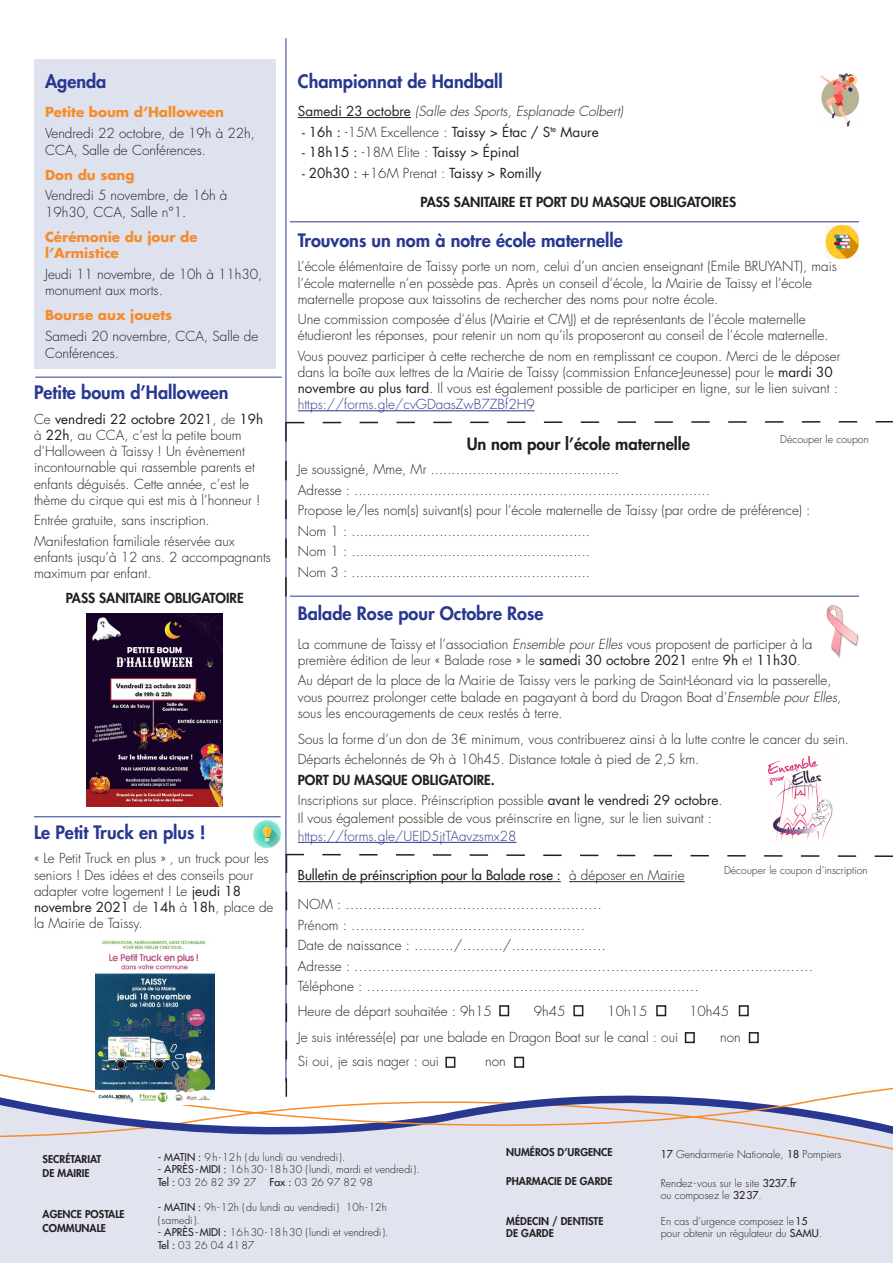
<style>
.page{position:relative;width:893px;height:1263px;background:#fff}
.page>*{position:absolute;margin:0;border:0;box-sizing:border-box;transform-origin:0 0}
.t1{font:800 18px "Futura Std";color:#283890}
.t2{font:800 16.5px "Futura Std";color:#231f20}
.t3{font:300 13.5px/16.2px "Futura Std";color:#231f20}
.t4{font:13.5px "Futura Std";color:#231f20}
.t5{font:800 13.5px "Futura Std";color:#231f20}
.t6{font:700 13.5px/16.5px "Futura Std";color:#f68c29}
.t7{font:300 13.5px "Futura Std";color:#283890}
.t8{font:500 13.5px "Futura Std";color:#231f20}
.t9{font:italic 300 13.5px "Futura Std";color:#231f20}
.t10{font:300 10.5px/12.6px "Futura Std";color:#231f20}
.t11{font:800 10.5px/12.6px "Futura Std";color:#231f20}
.s1{font-weight:400}
.s2{font-weight:400;font-style:normal}
.s3{font-weight:300}
.s4{font-style:italic}
.s5{font-weight:500}
</style>
<div class="page">
<div style="left:0;top:1212px;width:893px;height:51px;background:#e1e3ef"></div>
<div style="left:0;top:1182px;width:893px;height:30px;background:#e1e3ef"></div>
<svg style="left:0;top:1012px;width:893px;height:170px"></svg>
<hr style="left:286px;top:38px;width:1px;height:1044px;background:#283890">
<div style="left:34px;top:60px;width:242px;height:309px;background:#dee1ee"></div>
<hr style="left:35px;top:377px;width:247px;height:1px;background:#283890">
<hr style="left:298px;top:117px;width:113px;height:1px;background:#231f20">
<hr style="left:290px;top:221px;width:569px;height:1px;background:#283890">
<img style="left:87px;top:614px;width:136px;height:192px">
<hr style="left:34px;top:816px;width:247px;height:1px;background:#283890">
<hr style="left:298px;top:410px;width:237px;height:1px;background:#283890">
<hr style="left:290px;top:596px;width:569px;height:1px;background:#283890">
<hr style="left:298px;top:842px;width:219px;height:1px;background:#283890">
<svg style="left:284px;top:853px;width:609px;height:244px"></svg>
<svg style="left:285px;top:420px;width:608px;height:176px"></svg>
<img style="left:95px;top:939px;width:119px;height:165px">
<img style="left:826px;top:605px;width:33px;height:53px">
<img style="left:768px;top:755px;width:65px;height:87px">
<img style="left:820px;top:73px;width:39px;height:54px">
<img style="left:254px;top:821px;width:27px;height:27px">
<img style="left:826px;top:225px;width:33px;height:34px">
<p class="t1" style="left:45px;top:70px;width:63px">Agenda</p>
<p class="t6" style="left:45px;top:104px;width:181px">Petite boum d’Halloween</p>
<p class="t3" style="left:45px;top:125px;width:211px">Vendredi 22 octobre, de 19h à 22h,<br>CCA, Salle de Conférences.</p>
<p class="t6" style="left:45px;top:166px;width:91px">Don du sang</p>
<p class="t3" style="left:45px;top:188px;width:184px">Vendredi 5 novembre, de 16h à<br>19h30, CCA, Salle n°1.</p>
<p class="t6" style="left:45px;top:228px;width:154px">Cérémonie du jour de l’Armistice</p>
<p class="t3" style="left:45px;top:266px;width:219px">Jeudi 11 novembre, de 10h à 11h30, monument aux morts.</p>
<p class="t6" style="left:45px;top:307px;width:129px">Bourse aux jouets</p>
<p class="t3" style="left:45px;top:328px;width:215px">Samedi 20 novembre, CCA, Salle de<br>Conférences.</p>
<p class="t1" style="left:34px;top:381px;width:196px">Petite boum d’Halloween</p>
<p class="t3" style="left:34px;top:411px;width:231px">Ce <span class="s1">vendredi 22 octobre 2021</span>, de <span class="s1">19h </span>à <span class="s1">22h</span>, au CCA, c’est la petite boum d’Halloween à Taissy ! Un évènement incontournable qui rassemble parents et enfants déguisés. Cette année, c’est le thème du cirque qui est mis à l’honneur !</p>
<p class="t3" style="left:34px;top:513px;width:177px">Entrée gratuite, sans inscription.</p>
<p class="t3" style="left:34px;top:533px;width:238px">Manifestation familiale réservée aux enfants jusqu’à 12 ans. 2 accompagnants maximum par enfant.</p>
<p class="t5" style="left:66px;top:589px;width:179px">PASS SANITAIRE OBLIGATOIRE</p>
<p class="t1" style="left:34px;top:821px;width:173px">Le Petit Truck en plus !</p>
<p class="t3" style="left:34px;top:851px;width:241px">« Le Petit Truck en plus » , un truck pour les seniors ! Des idées et des conseils pour adapter votre logement ! Le <span class="s1">jeudi 18 novembre 2021</span> de <span class="s1">14h</span> à <span class="s1">18h</span>, place de la Mairie de Taissy.</p>
<p class="t1" style="left:298px;top:70px;width:207px">Championnat de Handball</p>
<p class="t9" style="left:298px;top:103px;width:327px"><span class="s2">Samedi 23 octobre</span> (Salle des Sports, Esplanade Colbert)</p>
<p class="t4" style="left:302px;top:123px;width:298px">- 16h : <span class="s3">-15M Excellence :</span> Taissy &gt; Étac / S<sup>te</sup> Maure</p>
<p class="t4" style="left:302px;top:144px;width:219px">- 18h15 : <span class="s3">-18M Elite :</span> Taissy &gt; Épinal</p>
<p class="t4" style="left:302px;top:164px;width:241px">- 20h30 : <span class="s3">+16M Prenat :</span> Taissy &gt; Romilly</p>
<p class="t5" style="left:421px;top:193px;width:317px">PASS SANITAIRE ET PORT DU MASQUE OBLIGATOIRES</p>
<p class="t1" style="left:298px;top:229px;width:326px">Trouvons un nom à notre école maternelle</p>
<p class="t3" style="left:298px;top:259px;width:541px">L’école élémentaire de Taissy porte un nom, celui d’un ancien enseignant (Emile BRUYANT), mais l’école maternelle n’en possède pas. Après un conseil d’école, la Mairie de Taissy et l’école maternelle propose aux taissotins de rechercher des noms pour notre école.</p>
<p class="t3" style="left:298px;top:312px;width:532px">Une commission composée d’élus (Mairie et CMJ) et de représentants de l’école maternelle étudieront les réponses, pour retenir un nom qu’ils proposeront au conseil de l’école maternelle.</p>
<p class="t3" style="left:298px;top:348px;width:544px">Vous pouvez participer à cette recherche de nom en remplissant ce coupon. Merci de le déposer dans la boîte aux lettres de la Mairie de Taissy (commission Enfance-Jeunesse) pour le <span class="s1">mardi 30 novembre au plus tard</span>. Il vous est également possible de participer en ligne, sur le lien suivant :</p>
<p class="t7" style="left:298px;top:396px;width:238px">https://forms.gle/cvGDaasZwB7ZBf2H9</p>
<p class="t2" style="left:467px;top:433px;width:225px">Un nom pour l’école maternelle</p>
<p class="t3" style="left:298px;top:462px;width:323px">Je soussigné, Mme, Mr .............................................</p>
<p class="t3" style="left:298px;top:482px;width:414px">Adresse : .....................................................................................</p>
<p class="t3" style="left:298px;top:503px;width:514px">Propose le/les nom(s) suivant(s) pour l’école maternelle de Taissy (par ordre de préférence) :</p>
<p class="t3" style="left:298px;top:523px;width:294px">Nom 1 : .........................................................</p>
<p class="t3" style="left:298px;top:544px;width:294px">Nom 1 : .........................................................</p>
<p class="t3" style="left:298px;top:564px;width:294px">Nom 3 : .........................................................</p>
<p class="t10" style="left:780px;top:433px;width:90px">Découper le coupon</p>
<p class="t1" style="left:298px;top:602px;width:247px">Balade Rose pour Octobre Rose</p>
<p class="t3" style="left:298px;top:636px;width:516px">La commune de Taissy et l’association <span class="s4">Ensemble pour Elles</span> vous proposent de participer à la première édition de leur « Balade rose » le <span class="s1">samedi 30 octobre 2021</span> entre <span class="s1">9h</span> et <span class="s1">11h30</span>.</p>
<p class="t3" style="left:298px;top:673px;width:545px">Au départ de la place de la Mairie de Taissy vers le parking de Saint-Léonard via la passerelle, vous pourrez prolonger cette balade en pagayant à bord du Dragon Boat d’<span class="s4">Ensemble pour Elles</span>, sous les encouragements de ceux restés à terre.</p>
<p class="t3" style="left:298px;top:731px;width:553px">Sous la forme d’un don de 3€ minimum, vous contribuerez ainsi à la lutte contre le cancer du sein.</p>
<p class="t3" style="left:298px;top:751px;width:403px">Départs échelonnés de 9h à 10h45. Distance totale à pied de 2,5 km.</p>
<p class="t5" style="left:298px;top:771px;width:198px">PORT DU MASQUE OBLIGATOIRE.</p>
<p class="t3" style="left:298px;top:792px;width:426px">Inscriptions sur place. Préinscription possible <span class="s1">avant le vendredi 29 octobre</span>.</p>
<p class="t3" style="left:298px;top:810px;width:416px">Il vous également possible de vous préinscrire en ligne, sur le lien suivant :</p>
<p class="t7" style="left:298px;top:828px;width:220px">https://forms.gle/UEJD5jtTAavzsmx28</p>
<p class="t8" style="left:298px;top:867px;width:388px">Bulletin de préinscription pour la Balade rose : <span class="s3">à déposer en Mairie</span></p>
<p class="t3" style="left:298px;top:897px;width:306px">NOM : …………………………………………………</p>
<p class="t3" style="left:298px;top:917px;width:289px">Prénom : …………………………………………….</p>
<p class="t3" style="left:298px;top:937px;width:310px">Date de naissance : …..…./………/…………………</p>
<p class="t3" style="left:298px;top:958px;width:517px">Adresse : …………………………………………………………………………………………</p>
<p class="t3" style="left:298px;top:978px;width:403px">Téléphone : …………………………………………………..……………</p>
<p class="t3" style="left:298px;top:1003px;width:195px">Heure de départ souhaitée : 9h15</p>
<p class="t3" style="left:534px;top:1003px;width:33px">9h45</p>
<p class="t3" style="left:607px;top:1003px;width:42px">10h15</p>
<p class="t3" style="left:689px;top:1003px;width:42px">10h45</p>
<p class="t3" style="left:298px;top:1029px;width:382px">Je suis intéressé(e) par une balade en Dragon Boat sur le canal : oui</p>
<p class="t3" style="left:720px;top:1029px;width:22px">non</p>
<p class="t3" style="left:298px;top:1054px;width:143px">Si oui, je sais nager : oui</p>
<p class="t3" style="left:485px;top:1054px;width:22px">non</p>
<p class="t10" style="left:724px;top:864px;width:145px">Découper le coupon d’inscription</p>
<p class="t11" style="left:43px;top:1153px;width:60px">SECRÉTARIAT</p>
<p class="t11" style="left:43px;top:1167px;width:49px">DE MAIRIE</p>
<p class="t11" style="left:43px;top:1207px;width:84px">AGENCE POSTALE</p>
<p class="t11" style="left:43px;top:1222px;width:65px">COMMUNALE</p>
<p class="t10" style="left:158px;top:1151px;width:189px"><span class="s5">- MATIN :</span> 9h -12h (du lundi au vendredi ).</p>
<p class="t10" style="left:158px;top:1163px;width:263px"><span class="s5">- APRÈS-MIDI :</span> 16h30-18h30 ( lundi, mardi et vendredi ).</p>
<p class="t10" style="left:158px;top:1176px;width:217px"><span class="s5">Tel :</span> 03 26 82 39 27 <span class="s5">Fax :</span> 03 26 97 82 98</p>
<p class="t10" style="left:158px;top:1201px;width:231px"><span class="s5">- MATIN :</span> 9h -12h (du lundi au vendredi ) 10h -12h (samedi ).</p>
<p class="t10" style="left:158px;top:1227px;width:232px"><span class="s5">- APRÈS-MIDI :</span> 16h30-18h30 ( lundi et vendredi ).</p>
<p class="t10" style="left:158px;top:1239px;width:98px"><span class="s5">Tel :</span> 03 26 04 4187</p>
<p class="t11" style="left:506px;top:1145px;width:108px">NUMÉROS D’URGENCE</p>
<p class="t11" style="left:506px;top:1174px;width:108px">PHARMACIE DE GARDE</p>
<p class="t11" style="left:506px;top:1215px;width:99px">MÉDECIN / DENTISTE<br>DE GARDE</p>
<p class="t10" style="left:661px;top:1148px;width:182px"><span class="s5">17</span> Gendarmerie Nationale, <span class="s5">18</span> Pompiers</p>
<p class="t10" style="left:661px;top:1177px;width:137px">Rendez - vous sur le site <span class="s5">3237.fr </span>ou composez le <span class="s5">3237</span>.</p>
<p class="t10" style="left:661px;top:1215px;width:163px">En cas d’urgence composez le<span class="s5">15 </span>pour obtenir un régulateur du <span class="s5">SAMU</span>.</p>
</div>
